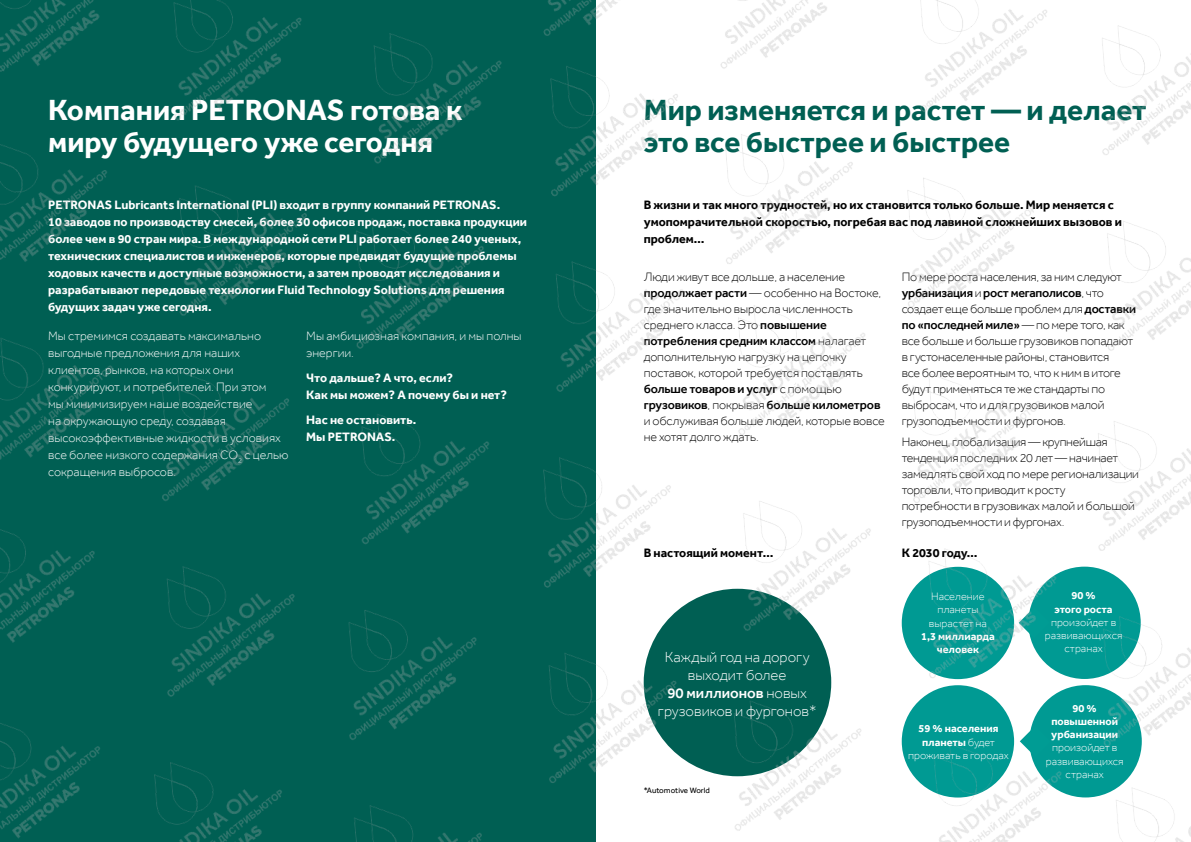
<style>
.page{position:relative;width:1191px;height:842px;background:#fff}
.page>*{position:absolute;margin:0;border:0;box-sizing:border-box;transform-origin:0 0}
.t1{font:700 30px/32px "Effra";color:#005f53}
.t2{font:700 30px/32px "Effra";color:#fff}
.t3{font:300 15px/18px "Effra";color:#fff;text-align:center}
.t4{font:300 12.5px/16px "Effra";letter-spacing:-.02em;color:#000}
.t5{font:700 12.5px/17px "Effra";color:#fff}
.t6{font:300 12.5px/17px "Effra";color:#fff}
.t7{font:700 12.5px/17px "Effra";color:#000}
.t8{font:300 11px/13.2px "Effra";color:#fff;text-align:center}
.t9{font:700 11px/13.2px "Effra";color:#fff;text-align:center}
.t10{font:8px "Effra";color:#000}
.s1{font-weight:500}
.s2{font-weight:700}
</style>
<div class="page">
<img style="left:0;top:0;width:1190px;height:842px">
<h1 class="t2" style="left:48px;top:93px;width:416px">Компания PETRONAS готова к миру будущего уже сегодня</h1>
<h1 class="t1" style="left:643px;top:93px;width:504px">Мир изменяется и растет — и делает это все быстрее и быстрее</h1>
<p class="t5" style="left:48px;top:196px;width:480px">PETRONAS Lubricants International (PLI) входит в группу компаний PETRONAS.<br>10 заводов по производству смесей, более 30 офисов продаж, поставка продукции более чем в 90 стран мира. В международной сети PLI работает более 240 ученых, технических специалистов и инженеров, которые предвидят будущие проблемы ходовых качеств и доступные возможности, а затем проводят исследования и разрабатывают передовые технологии Fluid Technology Solutions для решения будущих задач уже сегодня.</p>
<p class="t7" style="left:643px;top:196px;width:480px">В жизни и так много трудностей, но их становится только больше. Мир меняется с умопомрачительной скоростью, погребая вас под лавиной сложнейших вызовов и проблем…</p>
<p class="t4" style="left:643px;top:268px;width:242px">Люди живут все дольше, а население <span class="s1">продолжает расти</span> — особенно на Востоке, где значительно выросла численность среднего класса. Это <span class="s1">повышение потребления средним классом</span> налагает дополнительную нагрузку на цепочку поставок, которой требуется поставлять <span class="s1">больше товаров и услуг</span> с помощью <span class="s1">грузовиков</span>, покрывая <span class="s1">больше километров </span>и обслуживая больше людей, которые вовсе не хотят долго ждать.</p>
<p class="t4" style="left:901px;top:268px;width:236px">По мере роста населения, за ним следуют <span class="s1">урбанизация</span> и <span class="s1">рост мегаполисов</span>, что создает еще больше проблем для <span class="s1">доставки по «последней миле»</span> — по мере того, как все больше и больше грузовиков попадают в густонаселенные районы, становится<br>все более вероятным то, что к ним в итоге будут применяться те же стандарты по выбросам, что и для грузовиков малой грузоподъемности и фургонов.</p>
<p class="t4" style="left:901px;top:434px;width:239px">Наконец, глобализация — крупнейшая тенденция последних 20 лет — начинает замедлять свой ход по мере регионализации торговли, что приводит к росту<br>потребности в грузовиках малой и большой грузоподъемности и фургонах.</p>
<p class="t6" style="left:48px;top:327px;width:242px">Мы стремимся создавать максимально выгодные предложения для наших клиентов, рынков, на которых они конкурируют, и потребителей. При этом<br>мы минимизируем наше воздействие<br>на окружающую среду, создавая высокоэффективные жидкости в условиях все более низкого содержания CO<sub>2</sub> с целью сокращения выбросов.</p>
<p class="t6" style="left:306px;top:327px;width:217px">Мы амбициозная компания, и мы полны энергии.</p>
<p class="t5" style="left:306px;top:369px;width:202px">Что дальше? А что, если?<br>Как мы можем? А почему бы и нет?</p>
<p class="t5" style="left:306px;top:411px;width:111px">Нас не остановить.<br>Мы PETRONAS.</p>
<p class="t7" style="left:643px;top:544px;width:131px">В настоящий момент…</p>
<p class="t7" style="left:901px;top:544px;width:77px">К 2030 году…</p>
<p class="t3" style="left:658px;top:647px;width:160px">Каждый год на дорогу выходит более<br><span class="s1">90 миллионов</span> новых грузовиков и фургонов*</p>
<p class="t10" style="left:643px;top:785px;width:68px">*Automotive World</p>
<p class="t8" style="left:929px;top:590px;width:59px">Население планеты вырастет на</p>
<p class="t9" style="left:921px;top:629px;width:75px">1,3 миллиарда человек</p>
<p class="t8" style="left:908px;top:722px;width:102px"><span class="s2">59 % населения планеты</span> будет проживать в городах</p>
<p class="t9" style="left:1054px;top:589px;width:60px">90 %<br>этого роста</p>
<p class="t8" style="left:1044px;top:615px;width:79px">произойдет в развивающихся странах</p>
<p class="t9" style="left:1051px;top:701px;width:68px">90 % повышенной урбанизации</p>
<p class="t8" style="left:1045px;top:741px;width:79px">произойдет в развивающихся странах</p>
</div>
